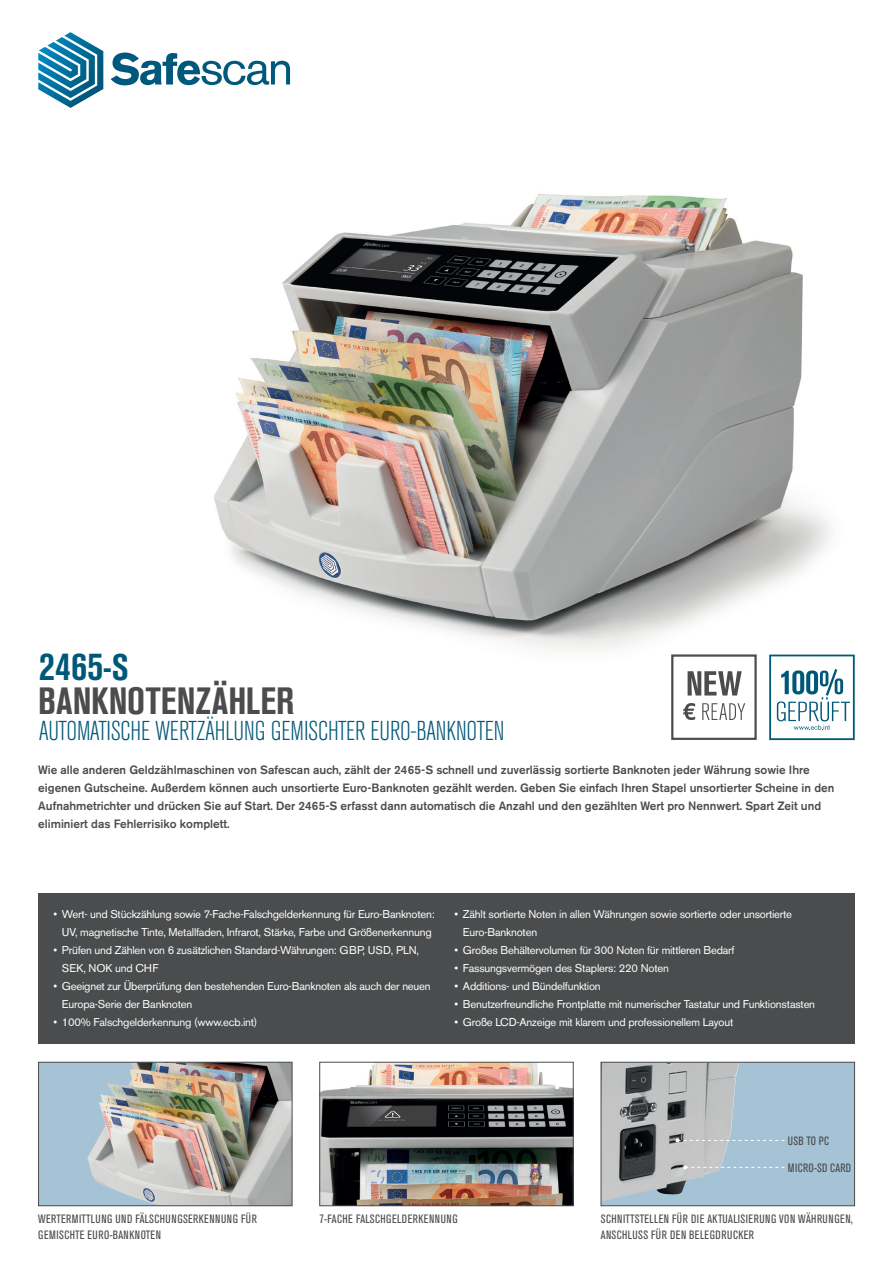
<style>
.page{position:relative;width:893px;height:1263px;background:#fff}
.page>*{position:absolute;margin:0;border:0;box-sizing:border-box;transform-origin:0 0}
.t1{font:700 condensed 39.45px "Akzidenz Grotesk BE";color:#005879}
.t2{font:700 condensed 37.65px "Akzidenz Grotesk BE";letter-spacing:.005em;color:#4b4c4d}
.t3{font:300 condensed 27px "Akzidenz Grotesk BE";letter-spacing:-.01em;color:#005879}
.t4{font:500 12px/18px "Akzidenz Grotesk BE";color:#4b4c4d}
.t5{font:condensed 12px/16.5px "Akzidenz Grotesk BE";letter-spacing:.03em;color:#4b4c4d}
.t6{font:11.25px/18px "Akzidenz Grotesk BE";letter-spacing:-.02em;color:#fff}
.s1{font-size:36.75px}
</style>
<div class="page">
<svg style="left:38px;top:32px;width:65px;height:76px"></svg>
<svg style="left:111px;top:53px;width:179px;height:32px"></svg>
<img style="left:214px;top:194px;width:641px;height:461px">
<div style="left:39px;top:1062px;width:253px;height:144px;background:#a5c3d5"></div>
<img style="left:87px;top:1064px;width:203px;height:140px">
<div style="left:38px;top:1062px;width:254px;height:144px;border:1px solid #4b4c4d"></div>
<img style="left:321px;top:1064px;width:251px;height:140px">
<div style="left:319px;top:1062px;width:255px;height:144px;border:1px solid #4b4c4d"></div>
<div style="left:601px;top:1062px;width:253px;height:144px;background:#a5c3d5"></div>
<img style="left:603px;top:1064px;width:136px;height:137px">
<div style="left:601px;top:1062px;width:254px;height:144px;border:1px solid #4b4c4d"></div>
<svg style="left:683px;top:1165px;width:101px;height:4px"></svg>
<svg style="left:675px;top:1138px;width:109px;height:4px"></svg>
<div style="left:671px;top:654px;width:86px;height:86px;background:#fff;border:2px solid #4b4c4d"></div>
<svg style="left:688px;top:671px;width:54px;height:24px"></svg>
<svg style="left:702px;top:703px;width:43px;height:17px"></svg>
<svg style="left:683px;top:703px;width:12px;height:17px"></svg>
<svg style="left:769px;top:655px;width:86px;height:85px"></svg>
<div style="left:38px;top:893px;width:817px;height:151px;background:#4b4c4d"></div>
<h1 class="t1" style="left:39px;top:643px;width:91px">2465<span class="s1">-S</span></h1>
<h3 class="t3" style="left:39px;top:716px;width:467px">AUTOMATISCHE WERTZÄHLUNG GEMISCHTER EURO-BANKNOTEN</h3>
<h2 class="t2" style="left:38px;top:679px;width:257px">BANKNOTENZÄHLER</h2>
<p class="t4" style="left:38px;top:761px;width:798px">Wie alle anderen Geldzählmaschinen von Safescan auch, zählt der 2465-S schnell und zuverlässig sortierte Banknoten jeder Währung sowie Ihre eigenen Gutscheine. Außerdem können auch unsortierte Euro-Banknoten gezählt werden. Geben Sie einfach Ihren Stapel unsortierter Scheine in den Aufnahmetrichter und drücken Sie auf Start. Der 2465-S erfasst dann automatisch die Anzahl und den gezählten Wert pro Nennwert. Spart Zeit und eliminiert das Fehlerrisiko komplett.</p>
<p class="t6" style="left:53px;top:905px;width:383px;text-align:center">• Wert- und Stückzählung sowie 7-Fache-Falschgelderkennung für Euro-Banknoten:<br>UV, magnetische Tinte, Metallfaden, Infrarot, Stärke, Farbe und Größenerkennung</p>
<p class="t6" style="left:62px;top:941px;width:359px;text-indent:-9px">• Prüfen und Zählen von 6 zusätzlichen Standard-Währungen: GBP, USD, PLN,<br>SEK, NOK und CHF</p>
<p class="t6" style="left:62px;top:977px;width:370px;text-indent:-9px">• Geeignet zur Überprüfung den bestehenden Euro-Banknoten als auch der neuen<br>Europa-Serie der Banknoten</p>
<p class="t6" style="left:53px;top:1013px;width:205px">• 100% Falschgelderkennung (www.ecb.int)</p>
<p class="t6" style="left:463px;top:905px;width:331px;text-indent:-9px">• Zählt sortierte Noten in allen Währungen sowie sortierte oder unsortierte<br>Euro-Banknoten</p>
<p class="t6" style="left:454px;top:941px;width:282px">• Großes Behältervolumen für 300 Noten für mittleren Bedarf</p>
<p class="t6" style="left:454px;top:959px;width:216px">• Fassungsvermögen des Staplers: 220 Noten</p>
<p class="t6" style="left:454px;top:977px;width:148px">• Additions- und Bündelfunktion</p>
<p class="t6" style="left:454px;top:995px;width:362px">• Benutzerfreundliche Frontplatte mit numerischer Tastatur und Funktionstasten</p>
<p class="t6" style="left:454px;top:1013px;width:280px">• Große LCD-Anzeige mit klarem und professionellem Layout</p>
<p class="t5" style="left:788px;top:1133px;width:43px">USB TO PC</p>
<p class="t5" style="left:788px;top:1160px;width:65px">MICRO-SD CARD</p>
<p class="t5" style="left:38px;top:1210px;width:220px">WERTERMITTLUNG UND FÄLSCHUNGSERKENNUNG FÜR<br>GEMISCHTE EURO-BANKNOTEN</p>
<p class="t5" style="left:320px;top:1210px;width:140px">7-FACHE FALSCHGELDERKENNUNG</p>
<p class="t5" style="left:601px;top:1210px;width:253px">SCHNITTSTELLEN FÜR DIE AKTUALISIERUNG VON WÄHRUNGEN,<br>ANSCHLUSS FÜR DEN BELEGDRUCKER</p>
</div>
